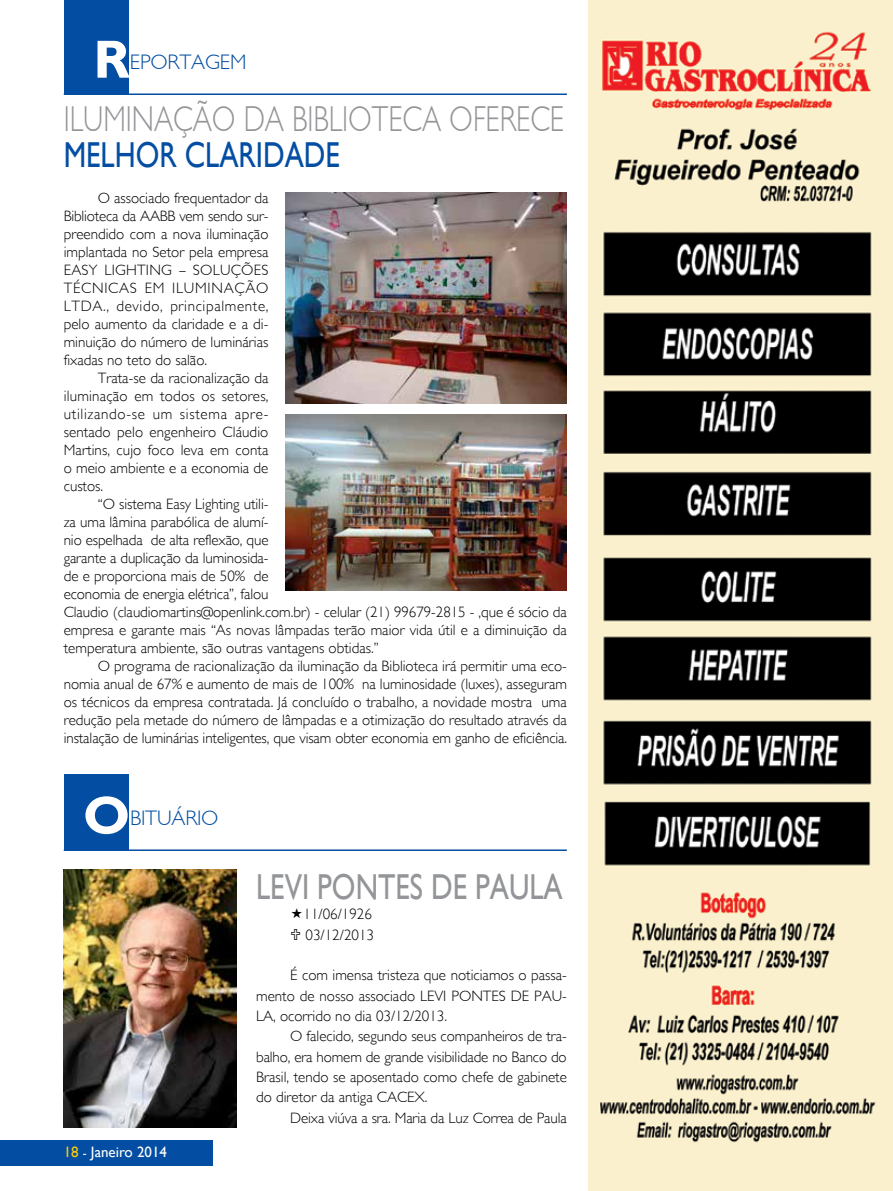
<style>
.page{position:relative;width:893px;height:1191px;background:#fff}
.page>*{position:absolute;margin:0;border:0;box-sizing:border-box;transform-origin:0 0}
.t1{font:700 54px "Gill Sans";color:#fff}
.t2{font:300 36px "Gill Sans";color:#939598;scale:.8 1}
.t3{font:36px "Gill Sans";color:#939598;scale:.8 1}
.t4{font:36px "Gill Sans";color:#034ea2;scale:.8 1}
.t5{font:300 21px "Gill Sans";letter-spacing:-.01em;color:#034ea2}
.t6{font:300 15px/18px "Gill Sans";color:#000;text-align:justify}
.t7{font:15px "Gill Sans";color:#fff}
.s1{color:#ffcb05}
.s2{font-size:12px}
</style>
<div class="page">
<div style="left:0;top:1140px;width:213px;height:25px;background:#034ea2"></div>
<img style="left:588px;top:0;width:305px;height:1191px">
<img style="left:64px;top:869px;width:172px;height:258px">
<hr style="left:64px;top:849px;width:503px;height:2px;background:#034ea2">
<div style="left:64px;top:774px;width:65px;height:77px;background:#034ea2"></div>
<div style="left:64px;top:0;width:65px;height:95px;background:#034ea2"></div>
<hr style="left:64px;top:93px;width:503px;height:2px;background:#034ea2">
<img style="left:285px;top:192px;width:282px;height:211px">
<img style="left:285px;top:414px;width:282px;height:176px">
<h1 class="t1" style="left:93px;top:27px;width:38px">r</h1>
<h3 class="t5" style="left:130px;top:50px;width:118px">EPORTAGEM</h3>
<h2 class="t2" style="left:64px;top:98px;width:627px">ILU MINAÇÃO DA BIBLIOTECA OFERECE</h2>
<h2 class="t4" style="left:64px;top:134px;width:347px">MELHOR CLARIDADE</h2>
<p class="t6" style="left:64px;top:189px;width:206px;text-indent:34px">O associado frequentador da Biblioteca da AABB vem sendo sur&shy;preendido com a nova iluminação implantada no Setor pela empresa EASY LIGHTING – SOLUÇÕ</p>
<p class="t6" style="left:64px;top:261px;width:206px;text-indent:190px">ES TÉCNICAS EM ILU MINAÇÃO LTDA., devido, principalmente, pelo aumento da claridade e a di&shy;minuição do número de luminárias fixadas no teto do salão.</p>
<p class="t6" style="left:64px;top:369px;width:206px;text-indent:34px">Trata-se da racionalização da iluminação em todos os setores, utilizando-se um sistema apre&shy;sentado pelo engenheiro Cláudio Martins, cujo foco leva em conta o meio ambiente e a economia de custos.</p>
<p class="t6" style="left:64px;top:495px;width:505px;text-align:left;text-indent:34px">“O sistema Easy Lighting utili-<br>za uma lâmina parabólica de alumí-<br>nio espelhada de alta reflexão, que<br>garante a duplicação da luminosida-<br>de e proporciona mais de 50% de<br>economia de energia elétrica”, falou<br>Claudio (claudiomartins@openlink.com.br) - celular (21) 99679-2815 - ,que é sócio da empresa e garante mais “As novas lâmpadas terão maior vida útil e a diminuição da temperatura ambiente, são outras vantagens obtidas.”</p>
<p class="t6" style="left:64px;top:657px;width:505px;text-indent:34px">O programa de racionalização da iluminação da Biblioteca irá permitir uma eco&shy;nomia anual de 67% e aumento de mais de 100% na luminosidade (luxes), asseguram os técnicos da empresa contratada. Já concluído o trabalho, a novidade mostra uma redução pela metade do número de lâmpadas e a otimização do resultado através da instalação de luminárias inteligentes, que visam obter economia em ganho de eficiência.</p>
<h1 class="t1" style="left:83px;top:783px;width:49px">O</h1>
<h3 class="t5" style="left:130px;top:805px;width:67px">bituário</h3>
<p class="t7" style="left:64px;top:1143px;width:105px"><span class="s1">18</span> <span class="s2">-</span> Janeiro 2014</p>
<h2 class="t3" style="left:256px;top:865px;width:385px">LEVI PONTES DE PAULA</h2>
<p class="t6" style="left:304px;top:904px;width:72px;line-height:20.4px">11/06/1926<br>03/12/2013</p>
<p class="t6" style="left:256px;top:965px;width:312px;line-height:20.4px;text-indent:34px">É com imensa tristeza que noticiamos o passa&shy;mento de nosso associado LEVI PONTES DE PAU-LA, ocorrido no dia 03/12/2013.</p>
<p class="t6" style="left:256px;top:1026px;width:312px;line-height:20.4px;text-indent:34px">O falecido, segundo seus companheiros de tra&shy;balho, era homem de grande visibilidade no Banco do Brasil, tendo se aposentado como chefe de gabinete do diretor da antiga CACEX.</p>
<p class="t6" style="left:290px;top:1108px;width:278px">Deixa viúva a sra. Maria da Luz Correa de Paula</p>
</div>
